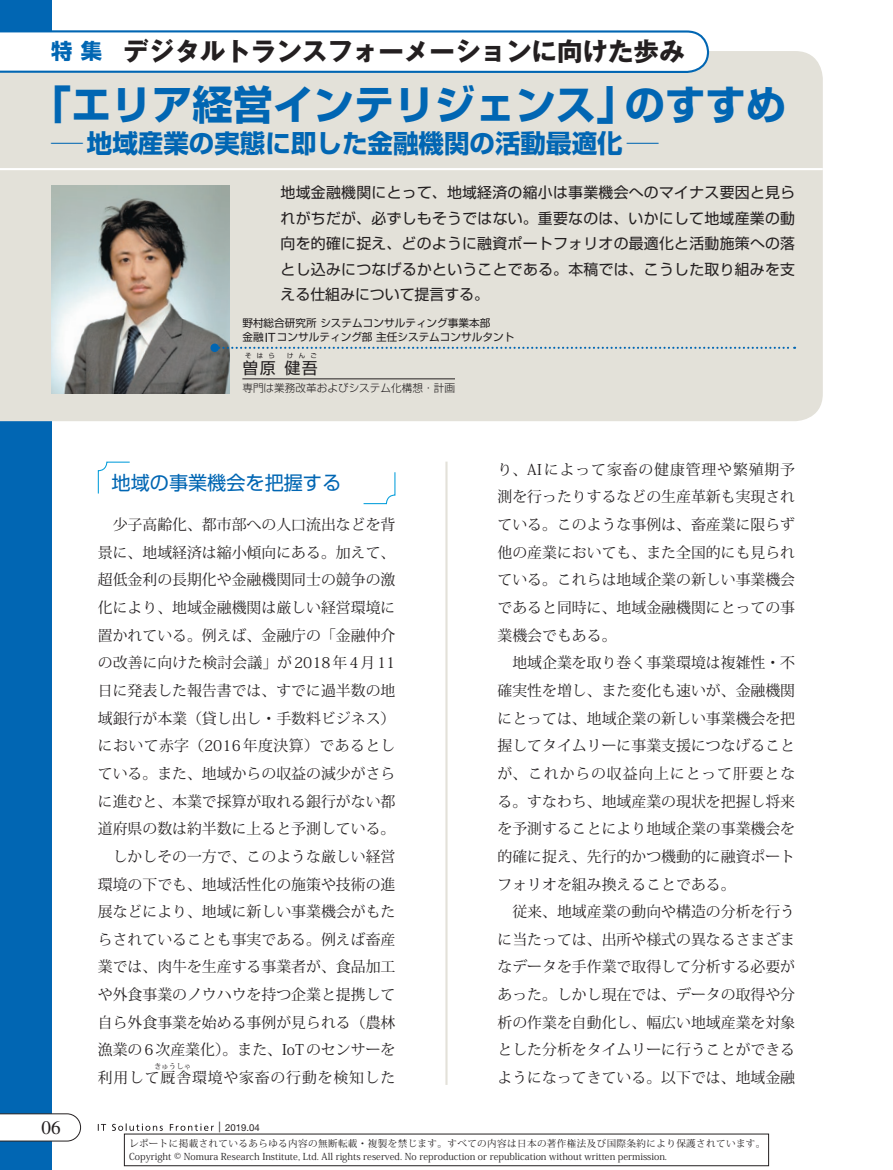
<style>
.page{position:relative;width:893px;height:1170px;background:#fff}
.page>*{position:absolute;margin:0;border:0;box-sizing:border-box;transform-origin:0 0}
.t1{font:700 40.35px "Shin Go Pro";color:#0166b3}
.t2{font:700 25.5px "Gothic MB101 Pro";color:#231f20}
.t3{font:700 25.5px "Shin Go Pro";color:#0166b3;scale:1.25 1}
.t4{font:19.2px "Shin Go Pro";color:#0166b3}
.t5{font:19.2px "Times LT Std";color:#231f20}
.t6{font:15.9px "Shin Go Pro";color:#231f20}
.t7{font:14.85px/27.6px "Koz Min Std";color:#231f20;text-align:justify}
.t8{font:14.85px/25.5px "Shin Go Pro";letter-spacing:.02em;color:#231f20;text-align:justify}
.t9{font:10.65px/13.8px "Shin Go Pro";color:#231f20}
.t10{font:300 10.65px "Shin Go Pro";color:#231f20}
.t11{font:9.6px/12.8px "Koz Min Pro";color:#231f20}
.t12{font:9.6px "Helvetica Neue LT Std";color:#231f20}
.t13{font:7.5px "Koz Min Std";color:#231f20}
.t14{font:6.45px "Shin Go Pro";letter-spacing:.835em;color:#231f20}
.s1{font-family:"Shin Go Pro";font-size:21.3px;color:#0166b3}
.s2{font-family:"Helvetica Neue LT Std";font-size:12.75px}
.s3{font-size:10.65px}
</style>
<div class="page">
<div style="left:0;top:0;width:51px;height:1169px;background:#0166b3"></div>
<svg style="left:0;top:1113px;width:81px;height:28px"></svg>
<div style="left:0;top:51px;width:823px;height:370px;background:#e3e1d9"></div>
<svg style="left:98px;top:1124px;width:8px;height:6px"></svg>
<svg style="left:112px;top:1123px;width:51px;height:7px"></svg>
<svg style="left:170px;top:1123px;width:44px;height:7px"></svg>
<hr style="left:445px;top:461px;width:3px;height:623px;background:#e3e1d9">
<svg style="left:0;top:29px;width:710px;height:45px"></svg>
<hr style="left:0;top:168px;width:823px;height:2px;background:#fff">
<svg style="left:363px;top:472px;width:33px;height:32px"></svg>
<svg style="left:97px;top:461px;width:33px;height:33px"></svg>
<hr style="left:242px;top:378px;width:213px;height:1px;background:#231f20">
<img style="left:51px;top:185px;width:179px;height:208px">
<svg style="left:219px;top:347px;width:576px;height:2px"></svg>
<div style="left:210px;top:343px;width:9px;height:9px;background:#0166b3;border-radius:50%"></div>
<h2 class="t2" style="left:51px;top:30px;width:635px"><span class="s1">特集</span> デジタルトランスフォーメーションに向けた歩み</h2>
<h1 class="t1" style="left:31px;top:72px;width:757px">「エリア経営インテリジェンス」のすすめ</h1>
<h2 class="t3" style="left:51px;top:123px;width:487px">─地域産業の実態に即した金融機関の活動最適化 ─</h2>
<p class="t8" style="left:281px;top:178px;width:516px">地域金融機関にとって、地域経済の縮小は事業機会へのマイナス要因と見られがちだが、必ずしもそうではない。重要なのは、いかにして地域産業の動向を的確に捉え、どのように融資ポートフォリオの最適化と活動施策への落とし込みにつなげるかということである。本稿では、こうした取り組みを支える仕組みについて提言する。</p>
<p class="t9" style="left:242px;top:315px;width:273px">野村総合研究所システムコンサルティング事業本部<br>金融<span class="s2">IT</span>コンサルティング部主任システムコンサルタント</p>
<p class="t6" style="left:242px;top:354px;width:77px">曽原健吾</p>
<p class="t14" style="left:245px;top:350px;width:31px">そはら</p>
<p class="t14" style="left:287px;top:350px;width:31px">けんご</p>
<p class="t10" style="left:242px;top:379px;width:214px">専門は業務改革およびシステム化構想・計画</p>
<p class="t4" style="left:112px;top:467px;width:231px">地域の事業機会を把握する</p>
<p class="t7" style="left:98px;top:511px;width:299px">　少子高齢化、都市部への人口流出などを背景に、地域経済は縮小傾向にある。加えて、超低金利の長期化や金融機関同士の競争の激化により、地域金融機関は厳しい経営環境に置かれている。例えば、金融庁の「金融仲介の改善に向けた検討会議」が2018年4月11日に発表した報告書では、すでに過半数の地域銀行が本業（貸し出し・手数料ビジネス）において赤字（2016年度決算）であるとしている。また、地域からの収益の減少がさらに進むと、本業で採算が取れる銀行がない都道府県の数は約半数に上ると予測している。　しかしその一方で、このような厳しい経営環境の下でも、地域活性化の施策や技術の進展などにより、地域に新しい事業機会がもたらされていることも事実である。例えば畜産業では、肉牛を生産する事業者が、食品加工や外食事業のノウハウを持つ企業と提携して自ら外食事業を始める事例が見られる（農林漁業の6次産業化）。また、IoTのセンサーを利用して厩舎環境や家畜の行動を検知した</p>
<p class="t13" style="left:154px;top:1061px;width:39px">きゅうしゃ</p>
<p class="t5" style="left:41px;top:1116px;width:21px">06</p>
<p class="t12" style="left:218px;top:1121px;width:43px"><span class="s3">|</span> 2019.04</p>
<p class="t7" style="left:497px;top:455px;width:299px;text-align:left">り、AIによって家畜の健康管理や繁殖期予測を行ったりするなどの生産革新も実現されている。このような事例は、畜産業に限らず他の産業においても、また全国的にも見られている。これらは地域企業の新しい事業機会であると同時に、地域金融機関にとっての事業機会でもある。<br>　地域企業を取り巻く事業環境は複雑性・不確実性を増し、また変化も速いが、金融機関にとっては、地域企業の新しい事業機会を把握してタイムリーに事業支援につなげることが、これからの収益向上にとって肝要となる。すなわち、地域産業の現状を把握し将来を予測することにより地域企業の事業機会を的確に捉え、先行的かつ機動的に融資ポートフォリオを組み換えることである。<br>　従来、地域産業の動向や構造の分析を行うに当たっては、出所や様式の異なるさまざまなデータを手作業で取得して分析する必要があった。しかし現在では、データの取得や分析の作業を自動化し、幅広い地域産業を対象とした分析をタイムリーに行うことができるようになってきている。以下では、地域金融</p>
<p class="t11" style="left:129px;top:1136px;width:638px">レポートに掲載されているあらゆる内容の無断転載・複製を禁じます。すべての内容は日本の著作権法及び国際条約により保護されています。<br>Copyright © Nomura Research Institute, Ltd. All rights reserved. No reproduction or republication without written permission.</p>
</div>
